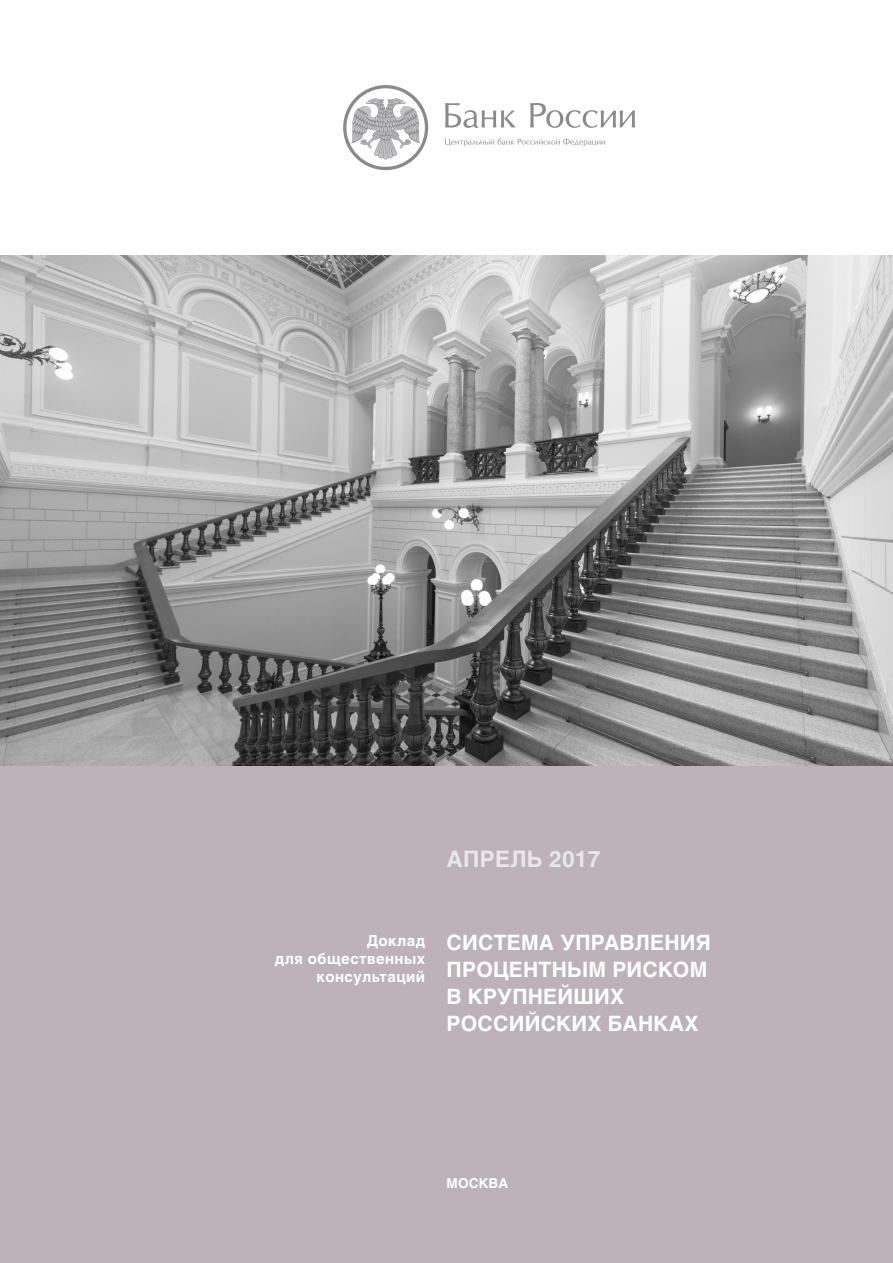
<style>
.page{position:relative;width:893px;height:1263px;background:#fff}
.page>*{position:absolute;margin:0;border:0;box-sizing:border-box;transform-origin:0 0}
.t1{font:700 22.5px "Helios";letter-spacing:.01em;color:#eae7e8}
.t2{font:700 21px/27px "Helios";letter-spacing:.01em;color:#fff}
.t3{font:700 15px/18px "Helios";letter-spacing:.03em;color:#fff;text-align:right}
.t4{font:700 13.5px "Helios";color:#fff}
</style>
<div class="page">
<div style="left:0;top:765px;width:893px;height:498px;background:#bcb2b7"></div>
<svg style="left:445px;top:103px;width:71px;height:25px"></svg>
<svg style="left:530px;top:103px;width:105px;height:25px"></svg>
<svg style="left:445px;top:138px;width:160px;height:8px"></svg>
<svg style="left:343px;top:85px;width:85px;height:85px"></svg>
<img style="left:0;top:255px;width:893px;height:510px">
<p class="t1" style="left:447px;top:845px;width:155px">АПРЕЛЬ 2017</p>
<p class="t3" style="left:275px;top:932px;width:152px">Доклад<br>для общественных консультаций</p>
<p class="t2" style="left:447px;top:928px;width:144px">Система упра</p>
<p class="t2" style="left:447px;top:928px;width:266px;text-indent:173px">вления процентным риском в крупнейших российских банках</p>
<p class="t4" style="left:447px;top:1174px;width:61px">Москва</p>
</div>
